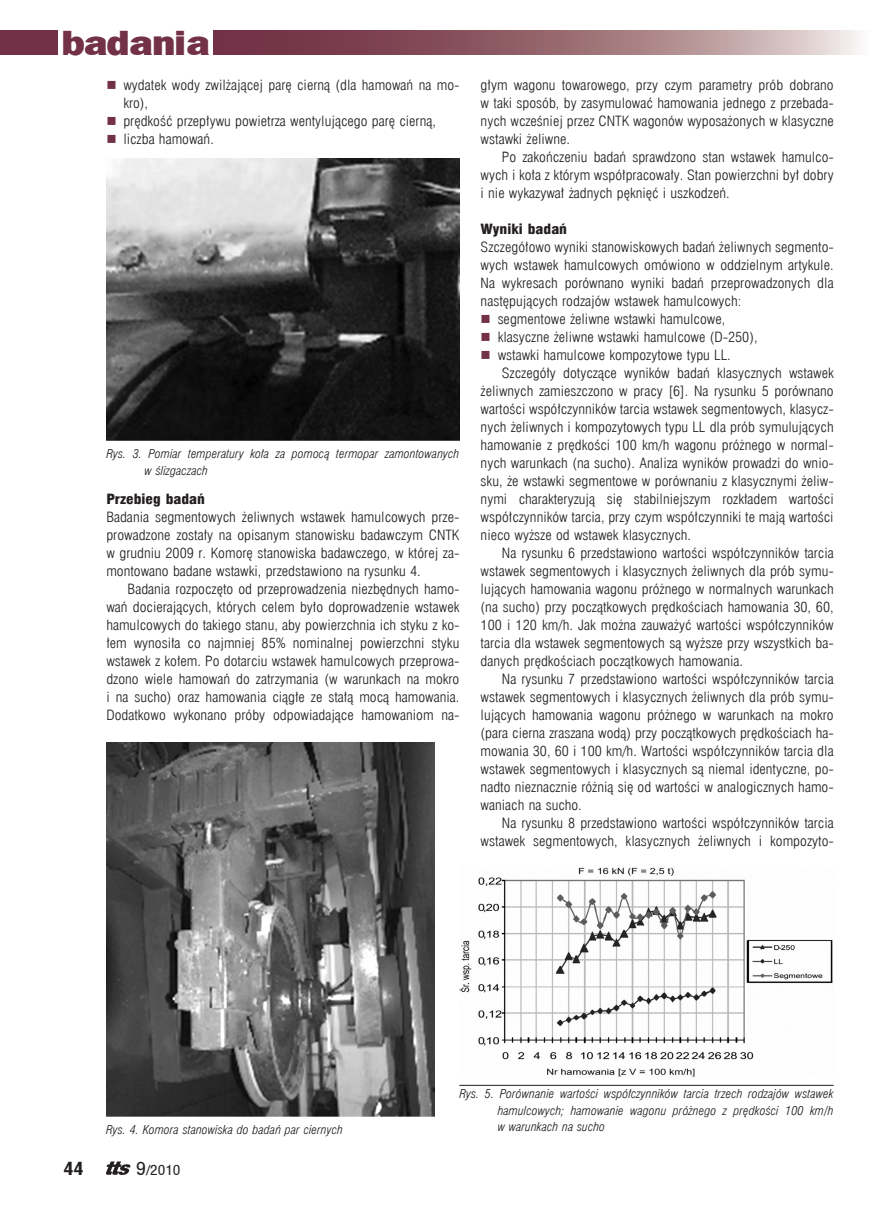
<style>
.page{position:relative;width:872px;height:1212px;background:#fff}
.page>*{position:absolute;margin:0;border:0;box-sizing:border-box;transform-origin:0 0}
.tytuł2{font:36px "Frankfurt Goth Hvypl";color:#723147;scale:1.1 1}
.tytuł2-2{font:700 18px "Switzerland Condpl";color:#231f20;scale:1.1 1}
.tekst{font:13.8px/18px "Swis 721 Lt Cn EU Normal";color:#231f20;text-align:justify;scale:1.1 1}
.tekst0{font:13.8px/18px "Swis 721 Lt Cn EU Normal";color:#231f20;text-align:justify;scale:1.1 1}
.tekst1{font:13.8px/18px "Swis 721 Lt Cn EU Normal";color:#231f20;scale:1.1 1}
.tytuł1{font:13.8px "Swis 721 Blk Cn EU Normal";color:#231f20;scale:1.1 1}
.tytuł2-3{font:13.8px "Switzerland Condpl";color:#231f20;scale:1.1 1}
.podpis_z_kreską{font:12px/16.5px "Swis 721 Lt Cn EU Italic";color:#231f20;text-align:justify;scale:1.1 1}
.podpis{font:12px/16.5px "Swis 721 Lt Cn EU Italic";color:#231f20;scale:1.1 1}
.s1{font-size:18px}
</style>
<div class="page">
<div style="left:0;top:30px;width:57px;height:25px;background:#723147"></div>
<svg style="left:213px;top:30px;width:646px;height:25px;background:#9d7179"></svg>
<svg style="left:106px;top:1161px;width:24px;height:14px"></svg>
<img style="left:106px;top:159px;width:353px;height:282px">
<img style="left:106px;top:742px;width:329px;height:374px">
<img style="left:459px;top:867px;width:374px;height:210px">
<hr style="left:459px;top:1085px;width:374px;height:1px;background:#231f20">
<p class="tytuł2" style="left:62px;top:21px;width:135px">badania</p>
<p class="tekst1" style="left:123px;top:76px;width:307px">wydatek wody zwilżającej parę cierną (dla hamowań na mo&shy;kro),</p>
<p class="tekst1" style="left:123px;top:112px;width:286px">prędkość przepływu powietrza wentylującego parę cierną,</p>
<p class="tekst1" style="left:123px;top:130px;width:84px">liczba hamowań.</p>
<p class="podpis" style="left:145px;top:446px;width:288px;text-indent:-38px">Rys. 3. Pomiar temperatury koła za pomocą termopar zamontowanych w ślizgaczach</p>
<p class="tytuł1" style="left:106px;top:490px;width:91px">Przebieg badań</p>
<p class="tekst0" style="left:106px;top:508px;width:322px">Badania segmentowych żeliwnych wstawek hamulcowych prze&shy;prowadzone zostały na opisanym stanowisku badawczym CNTK w grudniu 2009 r. Komorę stanowiska badawczego, w której za&shy;montowano badane wstawki, przedstawiono na rysunku 4.</p>
<p class="tekst" style="left:106px;top:580px;width:322px;text-indent:21px">Badania rozpoczęto od przeprowadzenia niezbędnych hamo&shy;wań docierających, których celem było doprowadzenie wstawek hamulcowych do takiego stanu, aby powierzchnia ich styku z ko&shy;łem wynosiła co najmniej 85% nominalnej powierzchni styku wstawek z kołem. Po dotarciu wstawek hamulcowych przeprowa&shy;dzono wiele hamowań do zatrzymania (w warunkach na mokro i na sucho) oraz hamowania ciągłe ze stałą mocą hamowania.<br>Dodatkowo wykonano próby odpowiadające hamowaniom na-</p>
<p class="tekst" style="left:480px;top:76px;width:322px">głym wagonu towarowego, przy czym parametry prób dobrano w taki sposób, by zasymulować hamowania jednego z przebada&shy;nych wcześniej przez CNTK wagonów wyposażonych w klasyczne wstawki żeliwne.</p>
<p class="tekst" style="left:480px;top:148px;width:322px;text-indent:21px">Po zakończeniu badań sprawdzono stan wstawek hamulco&shy;wych i koła z którym współpracowały. Stan powierzchni był dobry i nie wykazywał żadnych pęknięć i uszkodzeń.</p>
<p class="tytuł1" style="left:480px;top:220px;width:80px">Wyniki badań</p>
<p class="tekst0" style="left:480px;top:238px;width:322px">Szczegółowo wyniki stanowiskowych badań żeliwnych segmento&shy;wych wstawek hamulcowych omówiono w oddzielnym artykule.<br>Na wykresach porównano wyniki badań przeprowadzonych dla następujących rodzajów wstawek hamulcowych:</p>
<p class="tekst1" style="left:497px;top:310px;width:208px">segmentowe żeliwne wstawki hamulcowe,</p>
<p class="tekst1" style="left:497px;top:328px;width:238px">klasyczne żeliwne wstawki hamulcowe (D-250),</p>
<p class="tekst1" style="left:497px;top:346px;width:213px">wstawki hamulcowe kompozytowe typu LL.</p>
<p class="tekst" style="left:480px;top:364px;width:322px;text-indent:21px">Szczegóły dotyczące wyników badań klasycznych wstawek żeliwnych zamieszczono w pracy [6]. Na rysunku 5 porównano wartości współczynników tarcia wstawek segmentowych, klasycz&shy;nych żeliwnych i kompozytowych typu LL dla prób symulujących hamowanie z prędkości 100 km/h wagonu próżnego w normal&shy;nych warunkach (na sucho). Analiza wyników prowadzi do wnio&shy;sku, że wstawki segmentowe w porównaniu z klasycznymi żeliw&shy;nymi charakteryzują się stabilniejszym rozkładem wartości współczynników tarcia, przy czym współczynniki te mają wartości nieco wyższe od wstawek klasycznych.</p>
<p class="tekst" style="left:480px;top:544px;width:322px;text-indent:21px">Na rysunku 6 przedstawiono wartości współczynników tarcia wstawek segmentowych i klasycznych żeliwnych dla prób symu&shy;lujących hamowania wagonu próżnego w normalnych warunkach (na sucho) przy początkowych prędkościach hamowania 30, 60, 100 i 120 km/h. Jak można zauważyć wartości współczynników tarcia dla wstawek segmentowych są wyższe przy wszystkich ba&shy;danych prędkościach początkowych hamowania.</p>
<p class="tekst" style="left:480px;top:670px;width:322px;text-indent:21px">Na rysunku 7 przedstawiono wartości współczynników tarcia wstawek segmentowych i klasycznych żeliwnych dla prób symu&shy;lujących hamowania wagonu próżnego w warunkach na mokro (para cierna zraszana wodą) przy początkowych prędkościach ha&shy;mowania 30, 60 i 100 km/h. Wartości współczynników tarcia dla wstawek segmentowych i klasycznych są niemal identyczne, po&shy;nadto nieznacznie różnią się od wartości w analogicznych hamo&shy;waniach na sucho.</p>
<p class="tekst" style="left:480px;top:814px;width:322px;text-align:right">Na rysunku 8 przedstawiono wartości współczynników tarcia wstawek segmentowych, klasycznych żeliwnych i kompozyto-</p>
<p class="podpis" style="left:106px;top:1121px;width:217px">Rys. 4. Komora stanowiska do badań par ciernych</p>
<p class="tytuł2-2" style="left:64px;top:1157px;width:19px">44</p>
<p class="tytuł2-3" style="left:136px;top:1160px;width:42px"><span class="s1">9</span>/2010</p>
<p class="podpis_z_kreską" style="left:497px;top:1086px;width:307px;text-indent:-38px">Rys. 5. Porównanie wartości współczynników tarcia trzech rodzajów wstawek hamulcowych; hamowanie wagonu próżnego z prędkości 100 km/h w warunkach na sucho</p>
</div>
